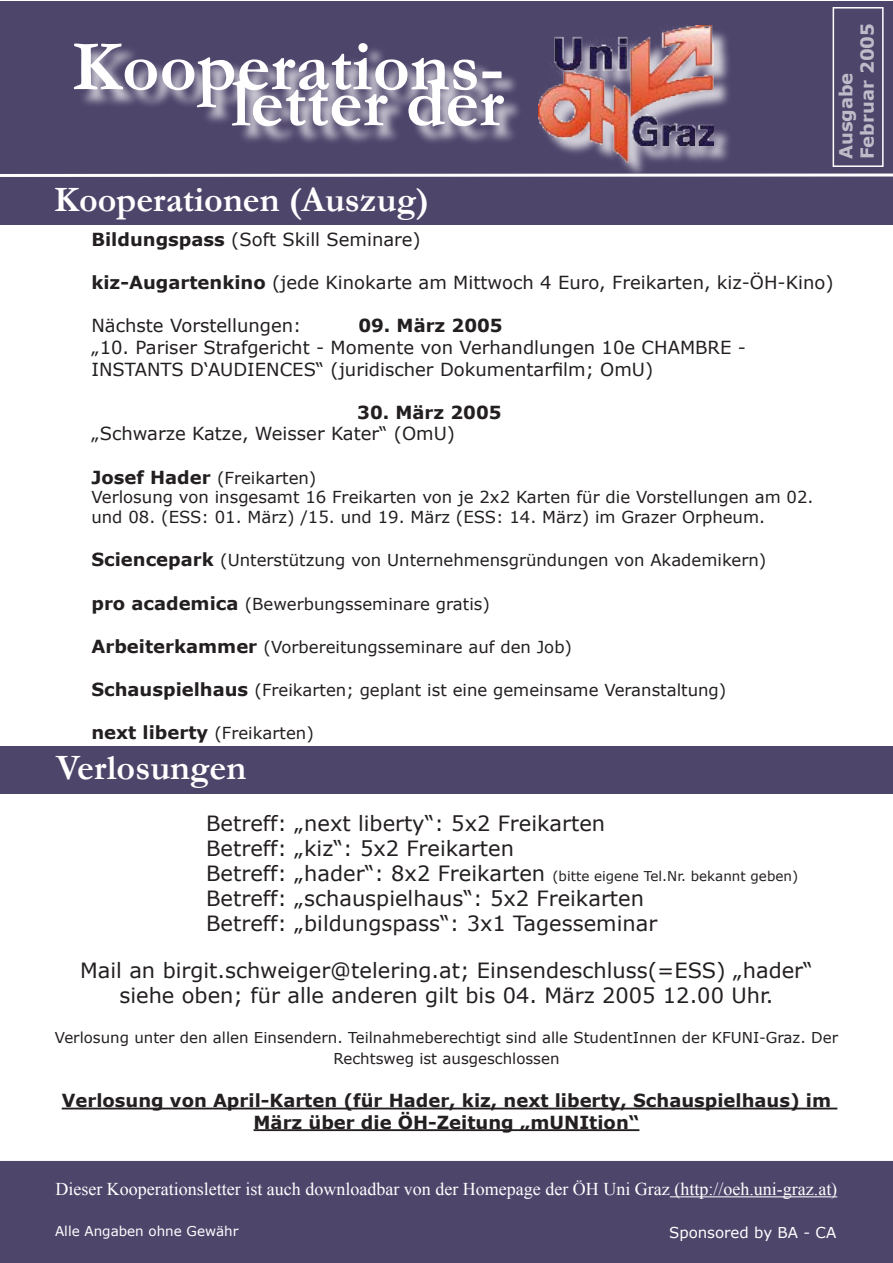
<style>
.page{position:relative;width:893px;height:1263px;background:#fff}
.page>*{position:absolute;margin:0;border:0;box-sizing:border-box;transform-origin:0 0}
.t1{font:700 72px "Garamond";color:#fff}
.t2{font:700 36px "Garamond";color:#fff}
.t3{font:21px/25.2px "Verdana";color:#231f20;text-align:center}
.t4{font:18px/21.6px "Verdana";color:#231f20}
.t5{font:700 18px/21.6px "Verdana";color:#231f20;text-align:center}
.t6{font:18px "Times New Roman";color:#fff}
.t7{font:700 18px/21.6px "Verdana";color:#fff}
.t8{font:16.5px/19.8px "Verdana";color:#231f20}
.t9{font:15px/21.6px "Verdana";color:#231f20;text-align:center}
.t10{font:15px "Verdana";color:#fff}
.t11{font:13.5px "Verdana";color:#231f20}
.t12{font:13.5px "Verdana";color:#fff}
.s1{font-weight:700}
.s2{font-weight:700;font-size:18px}
.s3{font-size:21px}
</style>
<div class="page">
<div style="left:0;top:1px;width:893px;height:224px;background:#4e456b"></div>
<div style="left:0;top:746px;width:893px;height:48px;background:#4e456b"></div>
<div style="left:4px;top:1165px;width:885px;height:94px;background:#4e456b"></div>
<div style="left:0;top:1161px;width:893px;height:102px;border:8px solid #241949"></div>
<div style="left:77px;top:45px;width:447px;height:102px;background:#fff;opacity:.75"></div>
<hr style="left:62px;top:1107px;width:775px;height:2px;background:#231f20">
<hr style="left:254px;top:1129px;width:385px;height:2px;background:#231f20">
<div style="left:540px;top:27px;width:193px;height:153px;background:#fff;opacity:.75"></div>
<img style="left:539px;top:26px;width:174px;height:136px">
<div style="left:833px;top:7px;width:51px;height:160px;border:2px solid #fff"></div>
<hr style="left:680px;top:1196px;width:151px;height:1px;background:#fff">
<svg style="left:0;top:172px;width:893px;height:6px"></svg>
<p class="t1" style="left:72px;top:18px;width:433px">Kooperations-</p>
<p class="t1" style="left:232px;top:54px;width:274px">letter der</p>
<p class="t2" style="left:54px;top:175px;width:376px">Kooperationen (Auszug)</p>
<p class="t7" style="left:834px;top:159px;width:138px;rotate:-90deg">Ausgabe<br>Februar 2005</p>
<p class="t4" style="left:91px;top:228px;width:331px"><span class="s1">Bildungspass</span> (Soft Skill Seminare)</p>
<p class="t4" style="left:91px;top:271px;width:744px"><span class="s1">kiz-Augartenkino</span> (jede Kinokarte am Mittwoch 4 Euro, Freikarten, kiz-ÖH-Kino)</p>
<p class="t4" style="left:91px;top:314px;width:211px">Nächste Vorstellungen:</p>
<p class="t5" style="left:358px;top:314px;width:146px">09. März 2005</p>
<p class="t4" style="left:91px;top:336px;width:656px">„10. Pariser Strafgericht - Momente von Verhandlungen 10e CHAMBRE -<br>INSTANTS D‘AUDIENCES“ (juridischer Dokumentarfilm; OmU)</p>
<p class="t5" style="left:357px;top:401px;width:146px">30. März 2005</p>
<p class="t4" style="left:91px;top:422px;width:365px">„Schwarze Katze, Weisser Kater“ (OmU)</p>
<p class="t8" style="left:91px;top:467px;width:227px"><span class="s2">Josef Hader</span> (Freikarten)</p>
<p class="t8" style="left:91px;top:487px;width:724px">Verlosung von insgesamt 16 Freikarten von je 2x2 Karten für die Vorstellungen am 02. und 08. (ESS: 01. März) /15. und 19. März (ESS: 14. März) im Grazer Orpheum.</p>
<p class="t8" style="left:91px;top:550px;width:676px"><span class="s2">Sciencepark</span> (Unterstützung von Unternehmensgründungen von Akademikern)</p>
<p class="t8" style="left:91px;top:593px;width:400px"><span class="s2">pro academica</span> (Bewerbungsseminare gratis)</p>
<p class="t8" style="left:91px;top:636px;width:482px"><span class="s2">Arbeiterkammer</span> (Vorbereitungsseminare auf den Job)</p>
<p class="t8" style="left:91px;top:679px;width:636px"><span class="s2">Schauspielhaus</span> (Freikarten; geplant ist eine gemeinsame Veranstaltung)</p>
<p class="t8" style="left:91px;top:723px;width:224px"><span class="s2">next liberty</span> (Freikarten)</p>
<p class="t2" style="left:56px;top:743px;width:192px">Verlosungen</p>
<p class="t3" style="left:206px;top:810px;width:401px">Betreff: „next liberty“: 5x2 Freikarten</p>
<p class="t3" style="left:206px;top:835px;width:309px">Betreff: „kiz“: 5x2 Freikarten</p>
<p class="t11" style="left:206px;top:867px;width:593px"><span class="s3">Betreff: „hader“: 8x2 Freikarten</span> (bitte eigene Tel.Nr. bekannt geben)</p>
<p class="t3" style="left:206px;top:885px;width:439px">Betreff: „schauspielhaus“: 5x2 Freikarten</p>
<p class="t3" style="left:206px;top:910px;width:453px">Betreff: „bildungspass“: 3x1 Tagesseminar</p>
<p class="t3" style="left:80px;top:957px;width:734px">Mail an birgit.schweiger@telering.at; Einsendeschluss(=ESS) „hader“ siehe oben; für alle anderen gilt bis 04. März 2005 12.00 Uhr.</p>
<p class="t9" style="left:55px;top:1026px;width:785px">Verlosung unter den allen Einsendern. Teilnahmeberechtigt sind alle StudentInnen der KFUNI-Graz. Der<br>Rechtsweg ist ausgeschlossen</p>
<p class="t5" style="left:62px;top:1089px;width:771px">Verlosung von April-Karten (für Hader, kiz, next liberty, Schauspielhaus) im<br>März über die ÖH-Zeitung „mUNItion“</p>
<p class="t6" style="left:55px;top:1177px;width:783px">Dieser Kooperationsletter ist auch downloadbar von der Homepage der ÖH Uni Graz (http://oeh.uni-graz.at)</p>
<p class="t12" style="left:55px;top:1222px;width:185px">Alle Angaben ohne Gewähr</p>
<p class="t10" style="left:669px;top:1223px;width:169px">Sponsored by BA - CA</p>
</div>
